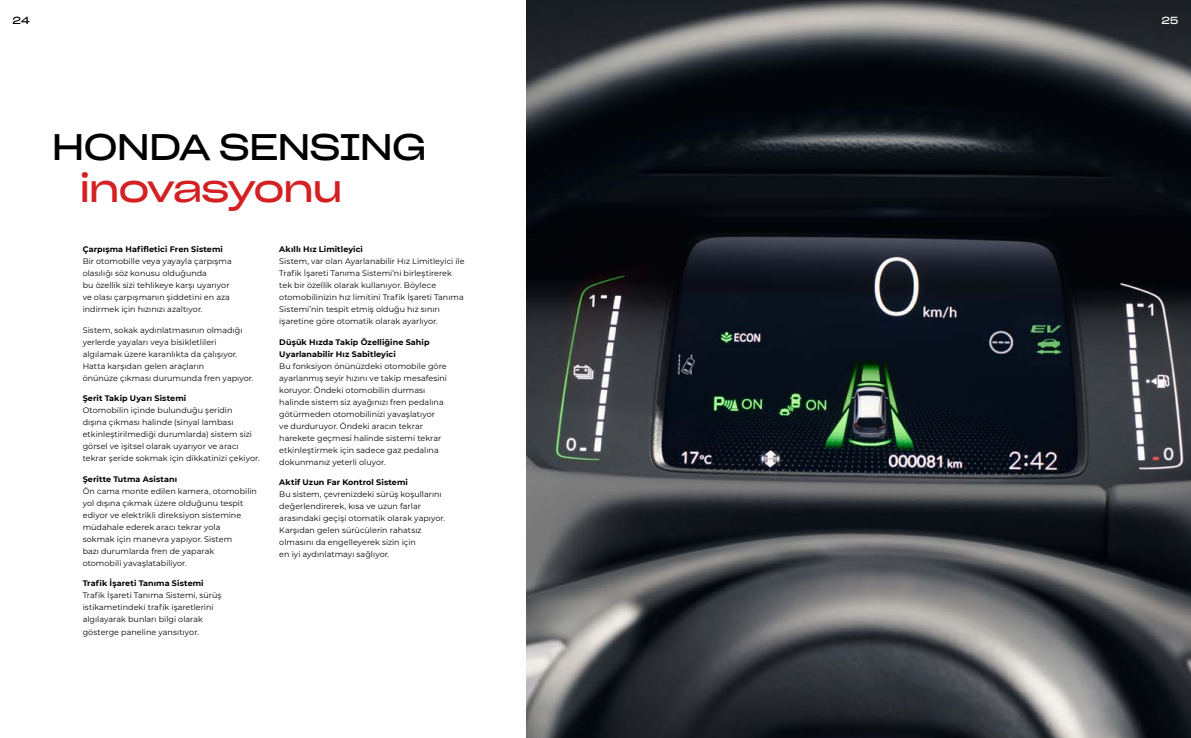
<style>
.page{position:relative;width:1191px;height:738px;background:#fff}
.page>*{position:absolute;margin:0;border:0;box-sizing:border-box;transform-origin:0 0}
.t1{font:36px "Sharp Grotesk Book 25";letter-spacing:-.04em;color:#000}
.t2{font:36px "Sharp Grotesk Book 25";letter-spacing:-.045em;color:#d42023}
.t3{font:10px "Sharp Grotesk Book 25";color:#000}
.t4{font:10px "Sharp Grotesk Book 25";color:#fff}
.t5{font:8px/12px "Montserrat";letter-spacing:.005em;color:#000}
.t6{font:700 8px/12px "Montserrat";letter-spacing:.01em;color:#000}
</style>
<div class="page">
<img style="left:527px;top:0;width:664px;height:737px">
<p class="t3" style="left:13px;top:12px;width:18px">24</p>
<p class="t4" style="left:1161px;top:12px;width:19px">25</p>
<h1 class="t1" style="left:52px;top:116px;width:377px">HONDA SENSING</h1>
<h1 class="t2" style="left:80px;top:158px;width:264px">inovasyonu</h1>
<p class="t6" style="left:83px;top:242px;width:142px">Çarpışma Hafifletici Fren Sistemi</p>
<p class="t5" style="left:83px;top:255px;width:151px">Bir otomobille veya yayayla çarpışma olasılığı söz konusu olduğunda<br>bu özellik sizi tehlikeye karşı uyarıyor ve olası çarpışmanın şiddetini en aza indirmek için hızınızı azaltıyor.</p>
<p class="t5" style="left:83px;top:323px;width:172px">Sistem, sokak aydınlatmasının olmadığı yerlerde yayaları veya bisikletlileri algılamak üzere karanlıkta da çalışıyor.<br>Hatta karşıdan gelen araçların<br>önünüze çıkması durumunda fren yapıyor.</p>
<p class="t6" style="left:83px;top:391px;width:105px">Şerit Takip Uyarı Sistemi</p>
<p class="t5" style="left:83px;top:404px;width:178px">Otomobilin içinde bulunduğu şeridin<br>dışına çıkması halinde (sinyal lambası etkinleştirilmediği durumlarda) sistem sizi görsel ve işitsel olarak uyarıyor ve aracı tekrar şeride sokmak için dikkatinizi çekiyor.</p>
<p class="t6" style="left:83px;top:472px;width:96px">Şeritte Tutma Asistanı</p>
<p class="t5" style="left:83px;top:484px;width:176px">Ön cama monte edilen kamera, otomobilin yol dışına çıkmak üzere olduğunu tespit ediyor ve elektrikli direksiyon sistemine müdahale ederek aracı tekrar yola<br>sokmak için manevra yapıyor. Sistem<br>bazı durumlarda fren de yaparak<br>otomobili yavaşlatabiliyor.</p>
<p class="t6" style="left:83px;top:576px;width:122px">Trafik İşareti Tanıma Sistemi</p>
<p class="t5" style="left:83px;top:589px;width:140px">Trafik İşareti Tanıma Sistemi, sürüş istikametindeki trafik işaretlerini algılayarak bunları bilgi olarak gösterge paneline yansıtıyor.</p>
<p class="t6" style="left:279px;top:242px;width:85px">Akıllı Hız Limitleyici</p>
<p class="t5" style="left:279px;top:255px;width:187px">Sistem, var olan Ayarlanabilir Hız Limitleyici ile Trafik İşareti Tanıma Sistemi’ni birleştirerek tek bir özellik olarak kullanıyor. Böylece otomobilinizin hız limitini Trafik İşareti Tanıma Sistemi’nin tespit etmiş olduğu hız sınırı işaretine göre otomatik olarak ayarlıyor.</p>
<p class="t6" style="left:279px;top:335px;width:152px">Düşük Hızda Takip Özelliğine Sahip<br>Uyarlanabilir Hız Sabitleyici</p>
<p class="t5" style="left:279px;top:359px;width:169px">Bu fonksiyon önünüzdeki otomobile göre ayarlanmış seyir hızını ve takip mesafesini koruyor. Öndeki otomobilin durması halinde sistem siz ayağınızı fren pedalına götürmeden otomobilinizi yavaşlatıyor<br>ve durduruyor. Öndeki aracın tekrar harekete geçmesi halinde sistemi tekrar etkinleştirmek için sadece gaz pedalına dokunmanız yeterli oluyor.</p>
<p class="t6" style="left:279px;top:475px;width:130px">Aktif Uzun Far Kontrol Sistemi</p>
<p class="t5" style="left:279px;top:488px;width:167px">Bu sistem, çevrenizdeki sürüş koşullarını değerlendirerek, kısa ve uzun farlar arasındaki geçişi otomatik olarak yapıyor.<br>Karşıdan gelen sürücülerin rahatsız olmasını da engelleyerek sizin için<br>en iyi aydınlatmayı sağlıyor.</p>
</div>
